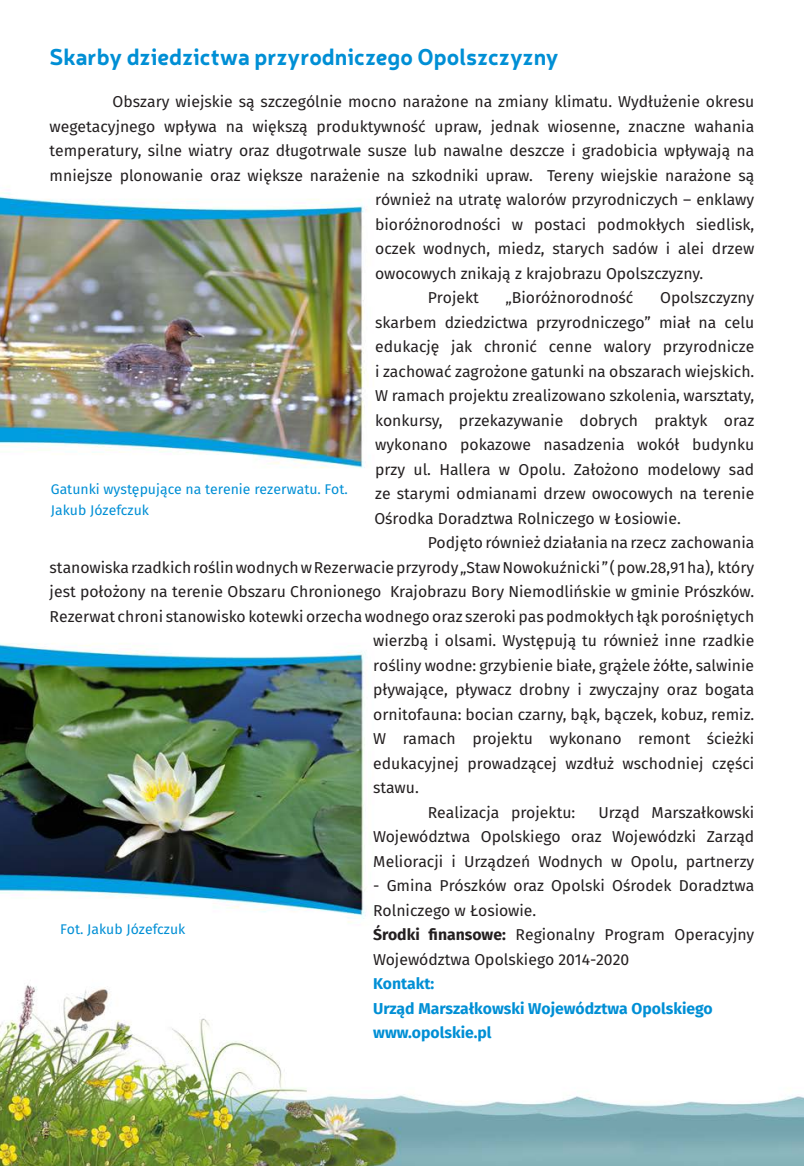
<style>
.page{position:relative;width:804px;height:1166px;background:#fff}
.page>*{position:absolute;margin:0;border:0;box-sizing:border-box;transform-origin:0 0}
.t1{font:700 22.75px "Neris";color:#008fd5}
.t2{font:15.75px/24.5px "Fira Sans";color:#231f20;text-align:justify}
.t3{font:700 15.75px "Fira Sans";color:#008fd5}
.t4{font:14px/21px "Fira Sans";color:#008fd5}
.s1{font-weight:700}
</style>
<div class="page">
<img style="left:0;top:192px;width:804px;height:974px">
<p class="t1" style="left:50px;top:40px;width:510px">Skarby dziedzictwa przyrodniczego Opolszczyzny</p>
<p class="t2" style="left:113px;top:89px;width:643px">Obszary wiejskie są szczególnie mocno narażone na zmiany klimatu. Wydłużenie okresu</p>
<p class="t2" style="left:50px;top:113px;width:706px">wegetacyjnego wpływa na większą produktywność upraw, jednak wiosenne, znaczne wahania</p>
<p class="t2" style="left:50px;top:138px;width:706px">temperatury, silne wiatry oraz długotrwale susze lub nawalne deszcze i gradobicia wpływają na</p>
<p class="t2" style="left:50px;top:162px;width:706px">mniejsze plonowanie oraz większe narażenie na szkodniki upraw. Tereny wiejskie narażone są</p>
<p class="t2" style="left:375px;top:187px;width:380px">również na utratę walorów przyrodniczych – enklawy</p>
<p class="t2" style="left:375px;top:211px;width:380px">bioróżnorodności w postaci podmokłych siedlisk,</p>
<p class="t2" style="left:375px;top:236px;width:380px">oczek wodnych, miedz, starych sadów i alei drzew</p>
<p class="t2" style="left:375px;top:260px;width:329px">owocowych znikają z krajobrazu Opolszczyzny.</p>
<p class="t2" style="left:428px;top:285px;width:53px">Projekt</p>
<p class="t2" style="left:505px;top:285px;width:129px">„Bioróżnorodność</p>
<p class="t2" style="left:374px;top:285px;width:381px;text-indent:286px">Opolszczyzny skarbem dziedzictwa przyrodniczego” miał na celu edukację jak chronić cenne walory przyrodnicze i zachować zagrożone gatunki na obszarach wiejskich.<br>W ramach projektu zrealizowano szkolenia, warsztaty, konkursy, przekazywanie dobrych praktyk oraz wykonano pokazowe nasadzenia wokół budynku przy ul. Hallera w Opolu. Założono modelowy sad ze starymi odmianami drzew owocowych na terenie Ośrodka Doradztwa Rolniczego w Łosiowie.</p>
<p class="t2" style="left:428px;top:530px;width:328px">Podjęto również działania na rzecz zachowania</p>
<p class="t2" style="left:50px;top:554px;width:706px">stanowiska rzadkich roślin wodnych w Rezerwacie przyrody „Staw Nowokuźnicki” ( pow.28,91 ha), który</p>
<p class="t2" style="left:50px;top:579px;width:706px">jest położony na terenie Obszaru Chronionego Krajobrazu Bory Niemodlińskie w gminie Prószków.</p>
<p class="t2" style="left:50px;top:603px;width:706px">Rezerwat chroni stanowisko kotewki orzecha wodnego oraz szeroki pas podmokłych łąk porośniętych</p>
<p class="t2" style="left:373px;top:628px;width:382px">wierzbą i olsami. Występują tu również inne rzadkie</p>
<p class="t2" style="left:373px;top:652px;width:382px">rośliny wodne: grzybienie białe, grążele żółte, salwinie</p>
<p class="t2" style="left:373px;top:677px;width:382px">pływające, pływacz drobny i zwyczajny oraz bogata</p>
<p class="t2" style="left:373px;top:701px;width:382px">ornitofauna: bocian czarny, bąk, bączek, kobuz, remiz.</p>
<p class="t2" style="left:373px;top:726px;width:382px">W ramach projektu wykonano remont ścieżki</p>
<p class="t2" style="left:373px;top:750px;width:382px">edukacyjnej prowadzącej wzdłuż wschodniej części</p>
<p class="t2" style="left:373px;top:775px;width:47px">stawu.</p>
<p class="t2" style="left:428px;top:799px;width:149px">Realizacja projektu:</p>
<p class="t4" style="left:51px;top:479px;width:298px">Gatunki występujące na terenie rezerwatu. Fot.<br>Jakub Józefczuk</p>
<p class="t2" style="left:373px;top:799px;width:382px;text-indent:225px">Urząd Marszałkowski Województwa Opolskiego oraz Wojewódzki Zarząd Melioracji i Urządzeń Wodnych w Opolu, partnerzy</p>
<p class="t2" style="left:373px;top:873px;width:382px">- Gmina Prószków oraz Opolski Ośrodek Doradztwa<br>Rolniczego w Łosiowie.</p>
<p class="t2" style="left:373px;top:922px;width:382px"><span class="s1">Środki finansowe:</span> Regionalny Program Operacyjny<br>Województwa Opolskiego 2014-2020</p>
<p class="t3" style="left:373px;top:970px;width:63px">Kontakt:</p>
<p class="t3" style="left:373px;top:995px;width:341px">Urząd Marszałkowski Województwa Opolskiego</p>
<p class="t3" style="left:373px;top:1019px;width:120px">www.opolskie.pl</p>
<p class="t4" style="left:60px;top:918px;width:127px">Fot. Jakub Józefczuk</p>
</div>
